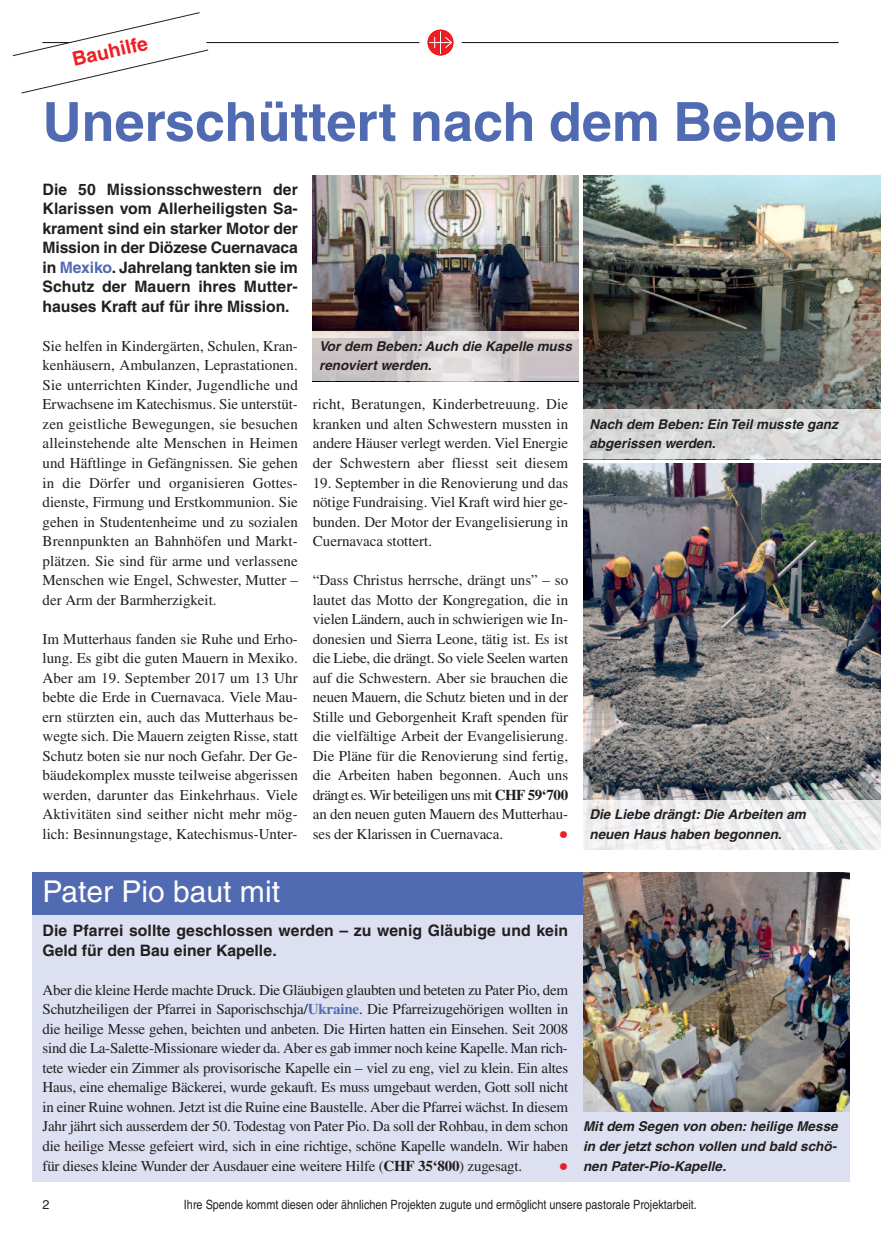
<style>
.page{position:relative;width:881px;height:1234px;background:#fff}
.page>*{position:absolute;margin:0;border:0;box-sizing:border-box;transform-origin:0 0}
.t1{font:700 54px "Helvetica";color:#516bb3}
.t2{font:30px "Helvetica";color:#fff}
.t3{font:25.5px "Times";color:#ee1d23}
.t4{font:700 19.5px "Helvetica";color:#ee1d23}
.t5{font:700 15.75px/19.5px "Helvetica";letter-spacing:.005em;color:#231f20}
.t6{font:15px/19.5px "Times";color:#231f20;text-align:justify}
.t7{font:italic 700 13.5px/19.5px "Helvetica";color:#231f20}
.t8{font:12.75px "Helvetica";color:#231f20;scale:.85 1}
.t9{font:12.75px "Helvetica";color:#231f20}
.s1{color:#516bb3}
.s2{font-weight:700}
.s3{font-weight:700;color:#516bb3}
</style>
<div class="page">
<div style="left:32px;top:914px;width:816px;height:266px;background:#dde0f0"></div>
<div style="left:32px;top:872px;width:816px;height:42px;background:#516bb3"></div>
<img style="left:583px;top:872px;width:265px;height:239px">
<hr style="left:43px;top:42px;width:376px;height:1px;background:#231f20">
<svg style="left:427px;top:30px;width:26px;height:25px"></svg>
<svg style="left:428px;top:31px;width:24px;height:23px"></svg>
<hr style="left:461px;top:42px;width:377px;height:1px;background:#231f20">
<img style="left:313px;top:175px;width:265px;height:156px">
<div style="left:313px;top:331px;width:265px;height:50px;background:#fff;opacity:.75"></div>
<img style="left:583px;top:175px;width:297px;height:234px">
<div style="left:583px;top:409px;width:297px;height:50px;background:#fff;opacity:.75"></div>
<img style="left:583px;top:463px;width:297px;height:336px">
<div style="left:583px;top:799px;width:297px;height:50px;background:#fff;opacity:.75"></div>
<svg style="left:12px;top:12px;width:197px;height:82px"></svg>
<h3 class="t4" style="left:71px;top:53px;width:78px;rotate:-13deg">Bauhilfe</h3>
<h1 class="t1" style="left:43px;top:102px;width:797px">Unerschüttert nach dem Beben</h1>
<p class="t5" style="left:43px;top:181px;width:257px;text-align:justify">Die 50 Missionsschwestern der Klarissen vom Allerheiligsten Sa&shy;krament sind ein starker Motor der Mission in der Diözese Cuernavaca in <span class="s1">Mexiko</span>. Jahrelang tankten sie im Schutz der Mauern ihres Mutter&shy;hauses Kraft auf für ihre Mission.</p>
<p class="t6" style="left:43px;top:337px;width:257px">Sie helfen in Kindergärten, Schulen, Kran&shy;kenhäusern, Ambulanzen, Leprastationen.<br>Sie unterrichten Kinder, Jugendliche und Erwachsene im Katechismus. Sie unterstüt&shy;zen geistliche Bewegungen, sie besuchen alleinstehende alte Menschen in Heimen und Häftlinge in Gefängnissen. Sie gehen in die Dörfer und organisieren Gottes&shy;dienste, Firmung und Erstkommunion. Sie gehen in Studentenheime und zu sozialen Brennpunkten an Bahnhöfen und Markt&shy;plätzen. Sie sind für arme und verlassene Menschen wie Engel, Schwester, Mutter – der Arm der Barmherzigkeit.</p>
<p class="t6" style="left:43px;top:630px;width:257px">Im Mutterhaus fanden sie Ruhe und Erho&shy;lung. Es gibt die guten Mauern in Mexiko.<br>Aber am 19. September 2017 um 13 Uhr bebte die Erde in Cuernavaca. Viele Mau&shy;ern stürzten ein, auch das Mutterhaus be&shy;wegte sich. Die Mauern zeigten Risse, statt Schutz boten sie nur noch Gefahr. Der Ge&shy;bäudekomplex musste teilweise abgerissen werden, darunter das Einkehrhaus. Viele Aktivitäten sind seither nicht mehr mög&shy;lich: Besinnungstage, Katechismus-Unter-</p>
<p class="t7" style="left:319px;top:337px;width:254px">Vor dem Beben: Auch die Kapelle muss renoviert werden.</p>
<p class="t6" style="left:313px;top:396px;width:257px">richt, Beratungen, Kinderbetreuung. Die kranken und alten Schwestern mussten in andere Häuser verlegt werden. Viel Energie der Schwestern aber fliesst seit diesem</p>
<p class="t6" style="left:313px;top:474px;width:257px">19. September in die Renovierung und das nötige Fundraising. Viel Kraft wird hier ge&shy;bunden. Der Motor der Evangelisierung in Cuernavaca stottert.</p>
<p class="t6" style="left:313px;top:571px;width:257px">“Dass Christus herrsche, drängt uns” – so lautet das Motto der Kongregation, die in vielen Ländern, auch in schwierigen wie In&shy;donesien und Sierra Leone, tätig ist. Es ist die Liebe, die drängt. So viele Seelen warten auf die Schwestern. Aber sie brauchen die neuen Mauern, die Schutz bieten und in der Stille und Geborgenheit Kraft spenden für die vielfältige Arbeit der Evangelisierung.<br>Die Pläne für die Renovierung sind fertig, die Arbeiten haben begonnen. Auch uns drängt es. Wir beteiligen uns mit <span class="s2">CHF 59‘700 </span>an den neuen guten Mauern des Mutterhau&shy;ses der Klarissen in Cuernavaca.</p>
<h3 class="t3" style="left:559px;top:825px;width:10px">•</h3>
<p class="t7" style="left:589px;top:415px;width:250px">Nach dem Beben: Ein Teil musste ganz abgerissen werden.</p>
<p class="t7" style="left:589px;top:805px;width:218px">Die Liebe drängt: Die Arbeiten am neuen Haus haben begonnen.</p>
<h2 class="t2" style="left:43px;top:880px;width:239px">Pater Pio baut mit</h2>
<p class="t5" style="left:43px;top:922px;width:527px">Die Pfarrei sollte geschlossen werden – zu wenig Gläubige und kein<br>Geld für den Bau einer Kapelle.</p>
<p class="t6" style="left:43px;top:981px;width:527px">Aber die kleine Herde machte Druck. Die Gläubigen glaubten und beteten zu Pater Pio, dem Schutzheiligen der Pfarrei in Saporischschja/<span class="s3">Ukraine</span>. Die Pfarreizugehörigen wollten in die heilige Messe gehen, beichten und anbeten. Die Hirten hatten ein Einsehen. Seit 2008 sind die La-Salette-Missionare wieder da. Aber es gab immer noch keine Kapelle. Man rich&shy;tete wieder ein Zimmer als provisorische Kapelle ein – viel zu eng, viel zu klein. Ein altes Haus, eine ehemalige Bäckerei, wurde gekauft. Es muss umgebaut werden, Gott soll nicht in einer Ruine wohnen. Jetzt ist die Ruine eine Baustelle. Aber die Pfarrei wächst. In diesem Jahr jährt sich ausserdem der 50. Todestag von Pater Pio. Da soll der Rohbau, in dem schon die heilige Messe gefeiert wird, sich in eine richtige, schöne Kapelle wandeln. Wir haben für dieses kleine Wunder der Ausdauer eine weitere Hilfe (<span class="s2">CHF 35‘800</span>) zugesagt.</p>
<h3 class="t3" style="left:559px;top:1157px;width:10px">•</h3>
<p class="t7" style="left:583px;top:1117px;width:256px;text-align:justify">Mit dem Segen von oben: heilige Messe in der jetzt schon vollen und bald schö&shy;nen Pater-Pio-Kapelle.</p>
<p class="t9" style="left:43px;top:1199px;width:9px">2</p>
<p class="t8" style="left:184px;top:1199px;width:605px">Ihre Spende kommt diesen oder ähnlichen Projekten zugute und ermöglicht unsere pastorale Projektarbeit.</p>
</div>
